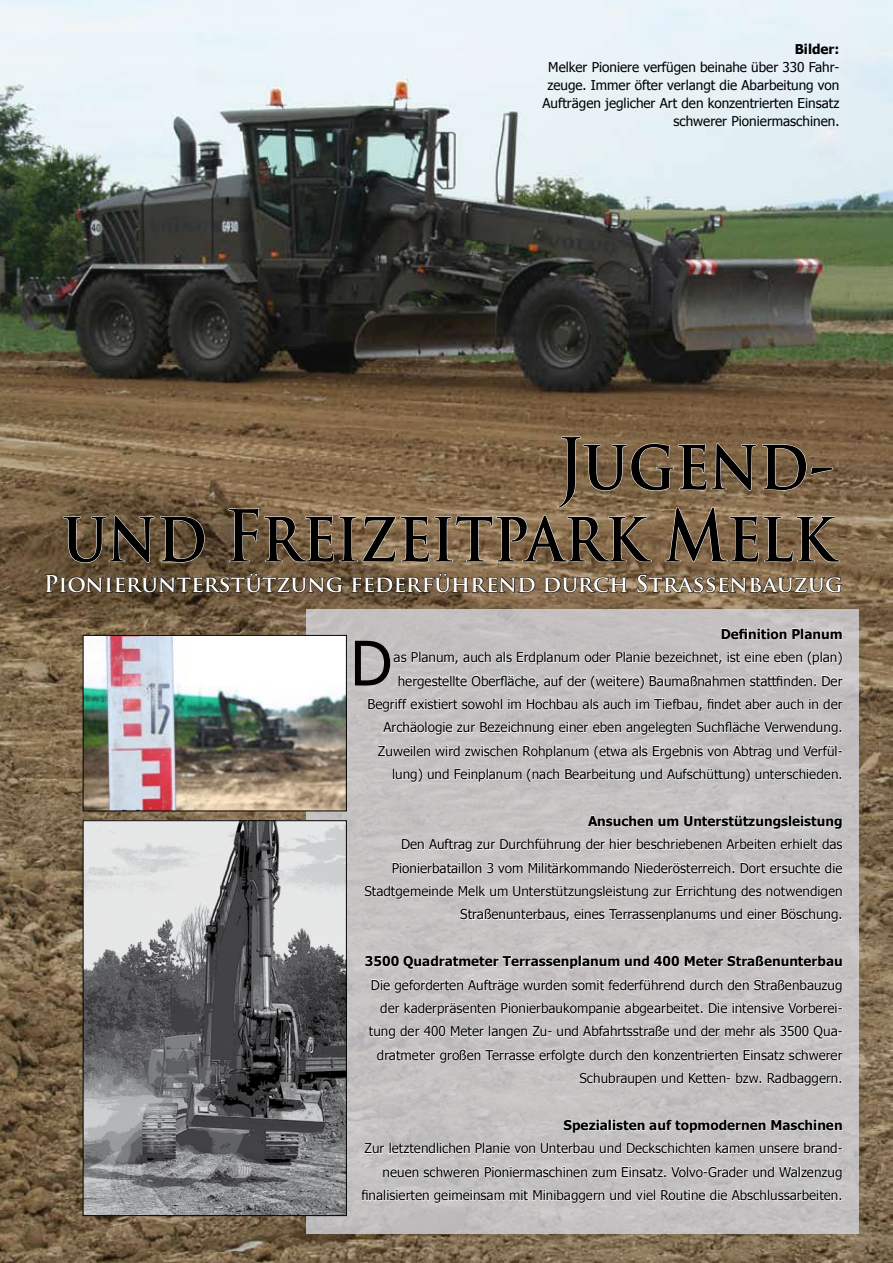
<style>
.page{position:relative;width:893px;height:1263px;background:#fff}
.page>*{position:absolute;margin:0;border:0;box-sizing:border-box;transform-origin:0 0}
.t1{font:700 69.6px/72px "Trajan Pro";color:#000;text-align:right;scale:.86 1}
.t2{font:61.5px "Tahoma";color:#000}
.t3{font:700 22.5px "Trajan Pro";color:#fff}
.t4{font:13.5px/23.4px "Tahoma";color:#000;text-align:right}
.t5{font:700 13.5px "Tahoma";color:#000}
</style>
<div class="page">
<img style="left:0;top:0;width:893px;height:1263px">
<div style="left:306px;top:609px;width:553px;height:624px;background:#c5c1c2"></div>
<svg style="left:44px;top:354px;width:799px;height:289px;background:#7c6850"></svg>
<svg style="left:393px;top:651px;width:450px;height:15px"></svg>
<svg style="left:398px;top:674px;width:418px;height:15px"></svg>
<svg style="left:822px;top:675px;width:21px;height:11px"></svg>
<svg style="left:368px;top:698px;width:475px;height:14px"></svg>
<svg style="left:382px;top:721px;width:460px;height:15px"></svg>
<svg style="left:378px;top:744px;width:464px;height:15px"></svg>
<svg style="left:393px;top:768px;width:449px;height:15px"></svg>
<svg style="left:587px;top:815px;width:256px;height:14px"></svg>
<svg style="left:401px;top:838px;width:442px;height:15px"></svg>
<svg style="left:392px;top:860px;width:451px;height:14px"></svg>
<svg style="left:364px;top:884px;width:478px;height:16px"></svg>
<svg style="left:460px;top:908px;width:382px;height:15px"></svg>
<svg style="left:365px;top:955px;width:477px;height:15px"></svg>
<svg style="left:371px;top:978px;width:471px;height:15px"></svg>
<svg style="left:380px;top:1002px;width:462px;height:14px"></svg>
<svg style="left:368px;top:1024px;width:474px;height:16px"></svg>
<svg style="left:376px;top:1048px;width:467px;height:15px"></svg>
<svg style="left:579px;top:1072px;width:263px;height:15px"></svg>
<svg style="left:563px;top:1119px;width:279px;height:14px"></svg>
<svg style="left:364px;top:1142px;width:478px;height:12px"></svg>
<svg style="left:383px;top:1165px;width:459px;height:15px"></svg>
<svg style="left:361px;top:1188px;width:481px;height:16px"></svg>
<img style="left:85px;top:637px;width:260px;height:172px">
<div style="left:83px;top:635px;width:264px;height:176px;border:1px solid #000"></div>
<img style="left:85px;top:822px;width:260px;height:392px">
<div style="left:83px;top:820px;width:264px;height:396px;border:1px solid #000"></div>
<p class="t5" style="left:795px;top:39px;width:46px">Bilder:</p>
<p class="t4" style="left:543px;top:57px;width:298px;line-height:18px">Melker Pioniere verfügen beinahe über 330 Fahr&shy;zeuge. Immer öfter verlangt die Abarbeitung von Aufträgen jeglicher Art den konzentrierten Einsatz schwerer Pioniermaschinen.</p>
<h1 class="t1" style="left:62px;top:429px;width:899px">Jugend-<br>und Freizeitpark Melk</h1>
<h3 class="t3" style="left:44px;top:570px;width:800px">Pionierunterstützung federführend durch Straßenbauzug</h3>
<p class="t5" style="left:721px;top:624px;width:123px">Definition Planum</p>
<p class="t4" style="left:367px;top:645px;width:477px">as Planum, auch als Erdplanum oder Planie bezeichnet, ist eine eben (plan) hergestellte Oberfläche, auf der (weitere) Baumaßnahmen stattfinden. Der Begriff existiert sowohl im Hochbau als auch im Tiefbau, findet aber auch in der Archäologie zur Bezeichnung einer eben angelegten Suchfläche Verwendung.<br>Zuweilen wird zwischen Rohplanum (etwa als Ergebnis von Abtrag und Verfül&shy;lung) und Feinplanum (nach Bearbeitung und Aufschüttung) unterschieden.</p>
<p class="t5" style="left:588px;top:811px;width:256px">Ansuchen um Unterstützungsleistung</p>
<p class="t4" style="left:364px;top:832px;width:480px">Den Auftrag zur Durchführung der hier beschriebenen Arbeiten erhielt das Pionierbataillon 3 vom Militärkommando Niederösterreich. Dort ersuchte die Stadtgemeinde Melk um Unterstützungsleistung zur Errichtung des notwendigen Straßenunterbaus, eines Terrassenplanums und einer Böschung.</p>
<p class="t5" style="left:365px;top:952px;width:479px">3500 Quadratmeter Terrassenplanum und 400 Meter Straßenunterbau</p>
<p class="t4" style="left:369px;top:972px;width:475px">Die geforderten Aufträge wurden somit federführend durch den Straßenbauzug der kaderpräsenten Pionierbaukompanie abgearbeitet. Die intensive Vorberei&shy;tung der 400 Meter langen Zu- und Abfahrtsstraße und der mehr als 3500 Qua&shy;dratmeter großen Terrasse erfolgte durch den konzentrierten Einsatz schwerer Schubraupen und Ketten- bzw. Radbaggern.</p>
<p class="t5" style="left:564px;top:1115px;width:280px">Spezialisten auf topmodernen Maschinen</p>
<p class="t4" style="left:361px;top:1136px;width:483px">Zur letztendlichen Planie von Unterbau und Deckschichten kamen unsere brand&shy;neuen schweren Pioniermaschinen zum Einsatz. Volvo-Grader und Walzenzug finalisierten geimeinsam mit Minibaggern und viel Routine die Abschlussarbeiten.</p>
<h2 class="t2" style="left:350px;top:622px;width:43px">D</h2>
</div>
